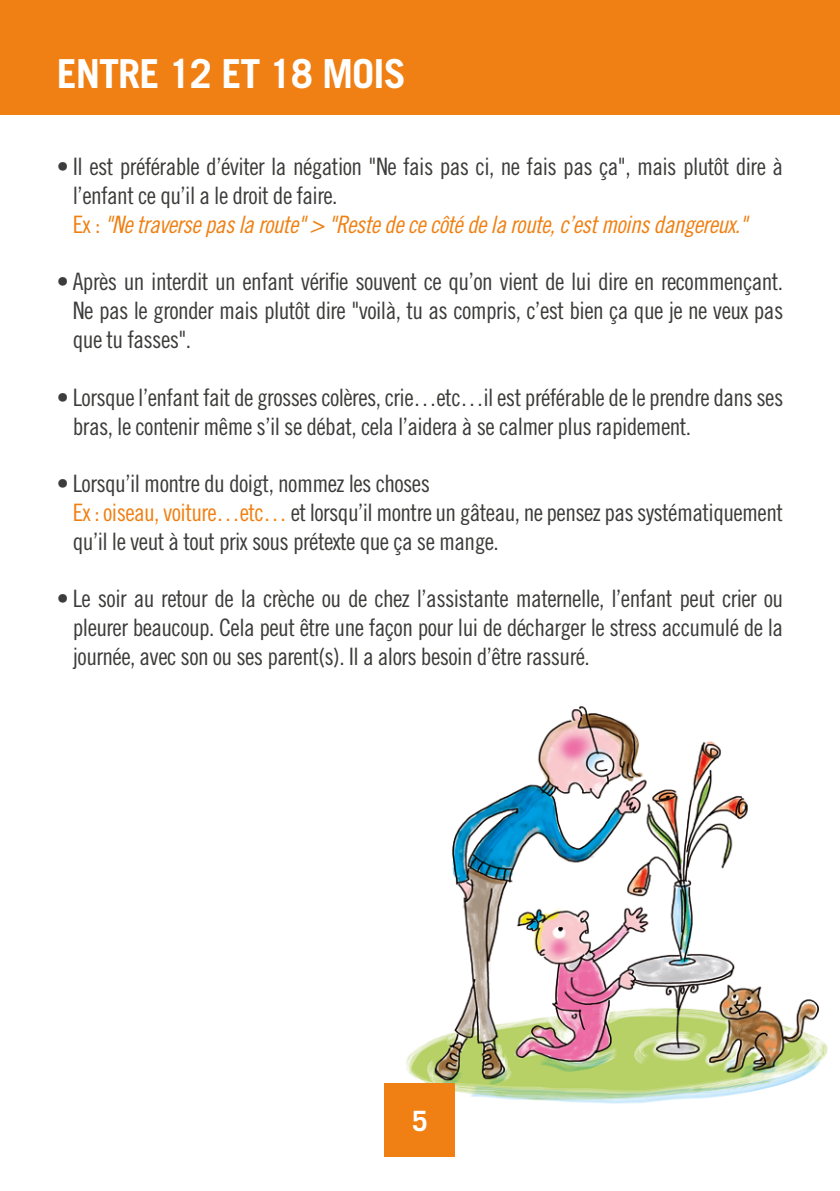
<style>
.page{position:relative;width:840px;height:1191px;background:#fff}
.page>*{position:absolute;margin:0;border:0;box-sizing:border-box;transform-origin:0 0}
.t1{font:700 40px "Trade Gothic";letter-spacing:-.025em;color:#fff}
.t2{font:700 28px "Trade Gothic";color:#fff}
.t3{font:24px/28.8px "Trade Gothic Cond Eighteen";letter-spacing:-.025em;color:#3c3c3b}
.t4{font:24px "Trade Gothic Cond Eighteen Obl";letter-spacing:-.025em;color:#f08013}
.s1{font-family:"Trade Gothic Bold Cond Twenty"}
.s2{font-family:"Trade Gothic Cond Eighteen"}
.s3{color:#f08013}
</style>
<div class="page">
<div style="left:0;top:0;width:839px;height:115px;background:#f08013"></div>
<img style="left:406px;top:706px;width:422px;height:402px">
<div style="left:385px;top:1083px;width:69px;height:74px;background:#f08013"></div>
<h1 class="t1" style="left:57px;top:49px;width:350px">ENTRE 12 ET 18 MOIS</h1>
<p class="t3" style="left:73px;top:152px;width:711px;text-indent:-16px"><span class="s1">•</span> Il est préférable d’éviter la négation "Ne fais pas ci, ne fais pas ça", mais plutôt dire à l’enfant ce qu’il a le droit de faire.</p>
<p class="t4" style="left:73px;top:210px;width:675px"><span class="s2">Ex :</span> "Ne traverse pas la route" &gt; "Reste de ce côté de la route, c’est moins dangereux."</p>
<p class="t3" style="left:73px;top:267px;width:711px;text-align:justify;text-indent:-16px"><span class="s1">•</span> Après un interdit un enfant vérifie souvent ce qu’on vient de lui dire en recommençant.<br>Ne pas le gronder mais plutôt dire "voilà, tu as compris, c’est bien ça que je ne veux pas que tu fasses".</p>
<p class="t3" style="left:73px;top:382px;width:711px;text-indent:-16px"><span class="s1">•</span> Lorsque l’enfant fait de grosses colères, crie…etc…il est préférable de le prendre dans ses bras, le contenir même s’il se débat, cela l’aidera à se calmer plus rapidement.</p>
<p class="t3" style="left:73px;top:469px;width:711px;text-indent:-16px"><span class="s1">•</span> Lorsqu’il montre du doigt, nommez les choses<br><span class="s3">Ex : oiseau, voiture…etc…</span> et lorsqu’il montre un gâteau, ne pensez pas systématiquement qu’il le veut à tout prix sous prétexte que ça se mange.</p>
<p class="t3" style="left:73px;top:584px;width:711px;text-align:justify;text-indent:-16px"><span class="s1">•</span> Le soir au retour de la crèche ou de chez l’assistante maternelle, l’enfant peut crier ou pleurer beaucoup. Cela peut être une façon pour lui de décharger le stress accumulé de la journée, avec son ou ses parent(s). Il a alors besoin d’être rassuré.</p>
<p class="t2" style="left:412px;top:1103px;width:17px">5</p>
</div>
